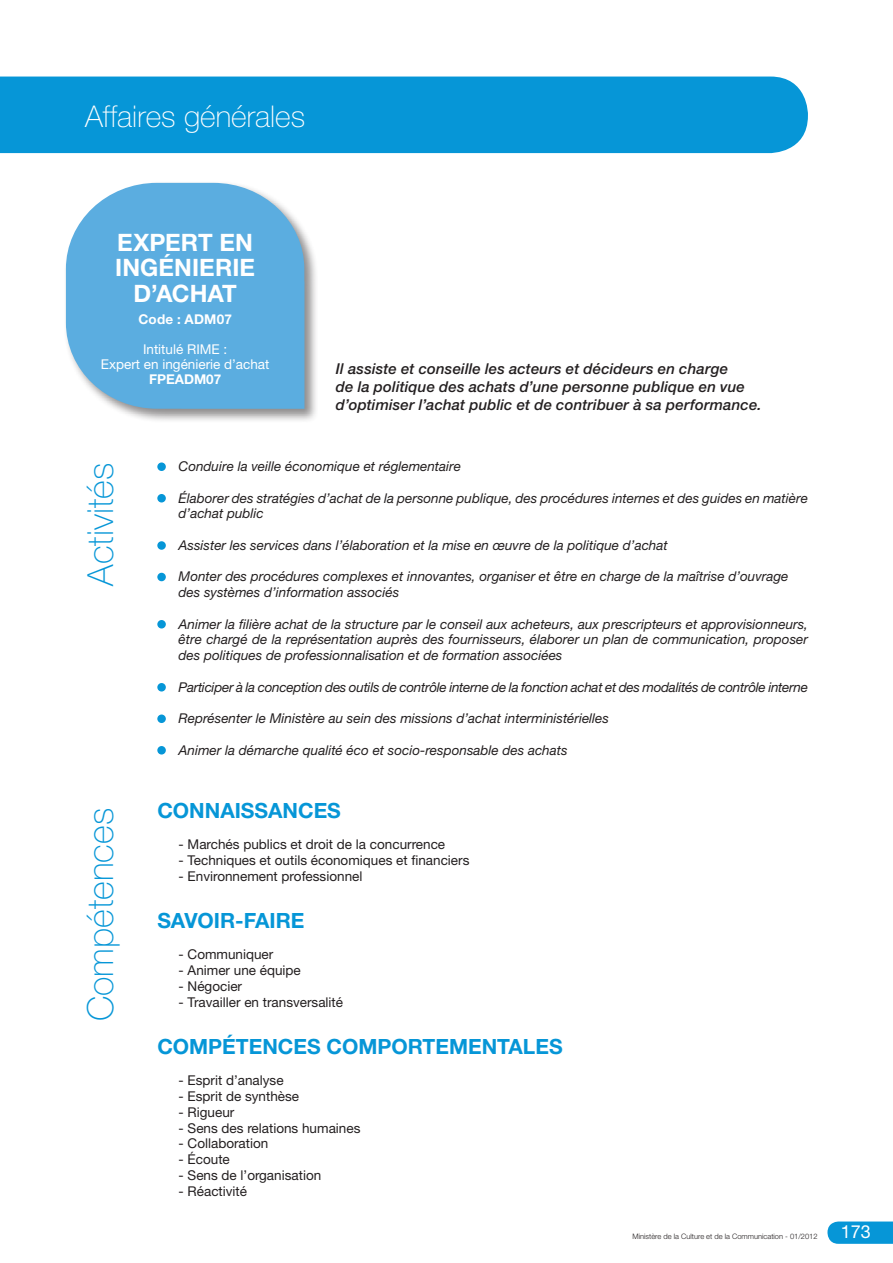
<style>
.page{position:relative;width:893px;height:1263px;background:#fff}
.page>*{position:absolute;margin:0;border:0;box-sizing:border-box;transform-origin:0 0}
.t1{font:100 36px "Helvetica Neue";color:#0696d7}
.t2{font:100 30px "Helvetica Neue";color:#fff}
.t3{font:700 24px/25.5px "Helvetica Neue";color:#fff;text-align:center}
._02-Texte_courant{font:700 21px "Helvetica Neue";color:#0696d7}
.t4{font:18px "Helvetica Neue";color:#fff}
._01_Définition_de_po{font:italic 500 15px/18px "Helvetica Neue";letter-spacing:.01em;color:#231f20}
._02-Texte_courant-2{font:italic 13.5px/15.8px "Helvetica Neue";color:#231f20}
._02-Texte_courant-3{font:13.5px "Helvetica Neue";color:#231f20}
._02-Texte_courant-4{font:italic 13.5px "Helvetica Neue";letter-spacing:-.02em;color:#231f20}
.t5{font:13.5px "Helvetica Neue";color:#fff}
.t6{font:700 13.5px "Helvetica Neue";color:#fff}
.t7{font:300 7.5px "Helvetica Neue";color:#231f20}
</style>
<div class="page">
<div style="left:0;top:77px;width:808px;height:76px;background:#0696d7"></div>
<div style="left:64px;top:181px;width:255px;height:242px;background:#231f20;opacity:.5"></div>
<svg style="left:66px;top:183px;width:238px;height:226px;background:#69b3e2"></svg>
<svg style="left:827px;top:1221px;width:66px;height:23px;background:#179dd9"></svg>
<div style="left:157px;top:462px;width:9px;height:9px;background:#0696d7;border-radius:50%"></div>
<div style="left:157px;top:494px;width:9px;height:8px;background:#0696d7;border-radius:50%"></div>
<div style="left:157px;top:541px;width:9px;height:9px;background:#0696d7;border-radius:50%"></div>
<div style="left:157px;top:573px;width:9px;height:8px;background:#0696d7;border-radius:50%"></div>
<div style="left:157px;top:620px;width:9px;height:8px;background:#0696d7;border-radius:50%"></div>
<div style="left:157px;top:683px;width:9px;height:8px;background:#0696d7;border-radius:50%"></div>
<div style="left:157px;top:714px;width:9px;height:9px;background:#0696d7;border-radius:50%"></div>
<div style="left:157px;top:746px;width:9px;height:8px;background:#0696d7;border-radius:50%"></div>
<h2 class="t2" style="left:85px;top:99px;width:222px">Affaires générales</h2>
<p class="t3" style="left:115px;top:229px;width:141px">EXPERT EN<br>INGÉNIERIE<br>D’ACHAT</p>
<p class="t6" style="left:138px;top:311px;width:95px">Code : ADM07</p>
<p class="t5" style="left:143px;top:342px;width:86px">Intitulé RIME :</p>
<p class="t5" style="left:101px;top:357px;width:170px">Expert en ingénierie d’achat</p>
<p class="t6" style="left:149px;top:371px;width:74px">FPEADM07</p>
<p class="_01_Définition_de_po" style="left:336px;top:360px;width:427px">Il assiste et conseille les acteurs et décideurs en charge<br>de la politique des achats d’une personne publique en vue d’optimiser l’achat public et de contribuer à sa performance.</p>
<p class="t1" style="left:80px;top:586px;width:124px;rotate:-90deg">Activités</p>
<p class="_02-Texte_courant-2" style="left:179px;top:458px;width:284px">Conduire la veille économique et réglementaire</p>
<p class="_02-Texte_courant-2" style="left:179px;top:490px;width:631px">Élaborer des stratégies d’achat de la personne publique, des procédures internes et des guides en matière d’achat public</p>
<p class="_02-Texte_courant-2" style="left:179px;top:537px;width:491px">Assister les services dans l’élaboration et la mise en œuvre de la politique d’achat</p>
<p class="_02-Texte_courant-2" style="left:179px;top:568px;width:611px">Monter des procédures complexes et innovantes, organiser et être en charge de la maîtrise d’ouvrage des systèmes d’information associés</p>
<p class="_02-Texte_courant-2" style="left:179px;top:616px;width:631px;text-align:justify">Animer la filière achat de la structure par le conseil aux acheteurs, aux prescripteurs et approvisionneurs, être chargé de la représentation auprès des fournisseurs, élaborer un plan de communication, proposer des politiques de professionnalisation et de formation associées</p>
<p class="_02-Texte_courant-4" style="left:179px;top:679px;width:631px">Participer à la conception des outils de contrôle interne de la fonction achat et des modalités de contrôle interne</p>
<p class="_02-Texte_courant-2" style="left:179px;top:710px;width:432px">Représenter le Ministère au sein des missions d’achat interministérielles</p>
<p class="_02-Texte_courant-2" style="left:179px;top:742px;width:390px">Animer la démarche qualité éco et socio-responsable des achats</p>
<p class="t1" style="left:80px;top:1021px;width:215px;rotate:-90deg">Compétences</p>
<p class="_02-Texte_courant" style="left:157px;top:797px;width:185px">CONNAISSANCES</p>
<p class="_02-Texte_courant-3" style="left:179px;top:836px;width:268px">- Marchés publics et droit de la concurrence</p>
<p class="_02-Texte_courant-3" style="left:179px;top:852px;width:292px">- Techniques et outils économiques et financiers</p>
<p class="_02-Texte_courant-3" style="left:179px;top:868px;width:185px">- Environnement professionnel</p>
<p class="_02-Texte_courant" style="left:157px;top:907px;width:149px">SAVOIR-FAIRE</p>
<p class="_02-Texte_courant-3" style="left:179px;top:946px;width:96px">- Communiquer</p>
<p class="_02-Texte_courant-3" style="left:179px;top:962px;width:124px">- Animer une équipe</p>
<p class="_02-Texte_courant-3" style="left:179px;top:978px;width:65px">- Négocier</p>
<p class="_02-Texte_courant-3" style="left:179px;top:994px;width:166px">- Travailler en transversalité</p>
<p class="_02-Texte_courant" style="left:157px;top:1033px;width:407px">COMPÉTENCES COMPORTEMENTALES</p>
<p class="_02-Texte_courant-3" style="left:179px;top:1072px;width:107px">- Esprit d’analyse</p>
<p class="_02-Texte_courant-3" style="left:179px;top:1088px;width:122px">- Esprit de synthèse</p>
<p class="_02-Texte_courant-3" style="left:179px;top:1104px;width:57px">- Rigueur</p>
<p class="_02-Texte_courant-3" style="left:179px;top:1120px;width:183px">- Sens des relations humaines</p>
<p class="_02-Texte_courant-3" style="left:179px;top:1135px;width:91px">- Collaboration</p>
<p class="_02-Texte_courant-3" style="left:179px;top:1151px;width:53px">- Écoute</p>
<p class="_02-Texte_courant-3" style="left:179px;top:1167px;width:144px">- Sens de l’organisation</p>
<p class="_02-Texte_courant-3" style="left:179px;top:1183px;width:70px">- Réactivité</p>
<p class="t7" style="left:632px;top:1231px;width:187px">Ministère de la Culture et de la Communication - 01/2012</p>
<h3 class="t4" style="left:841px;top:1221px;width:32px">173</h3>
</div>
